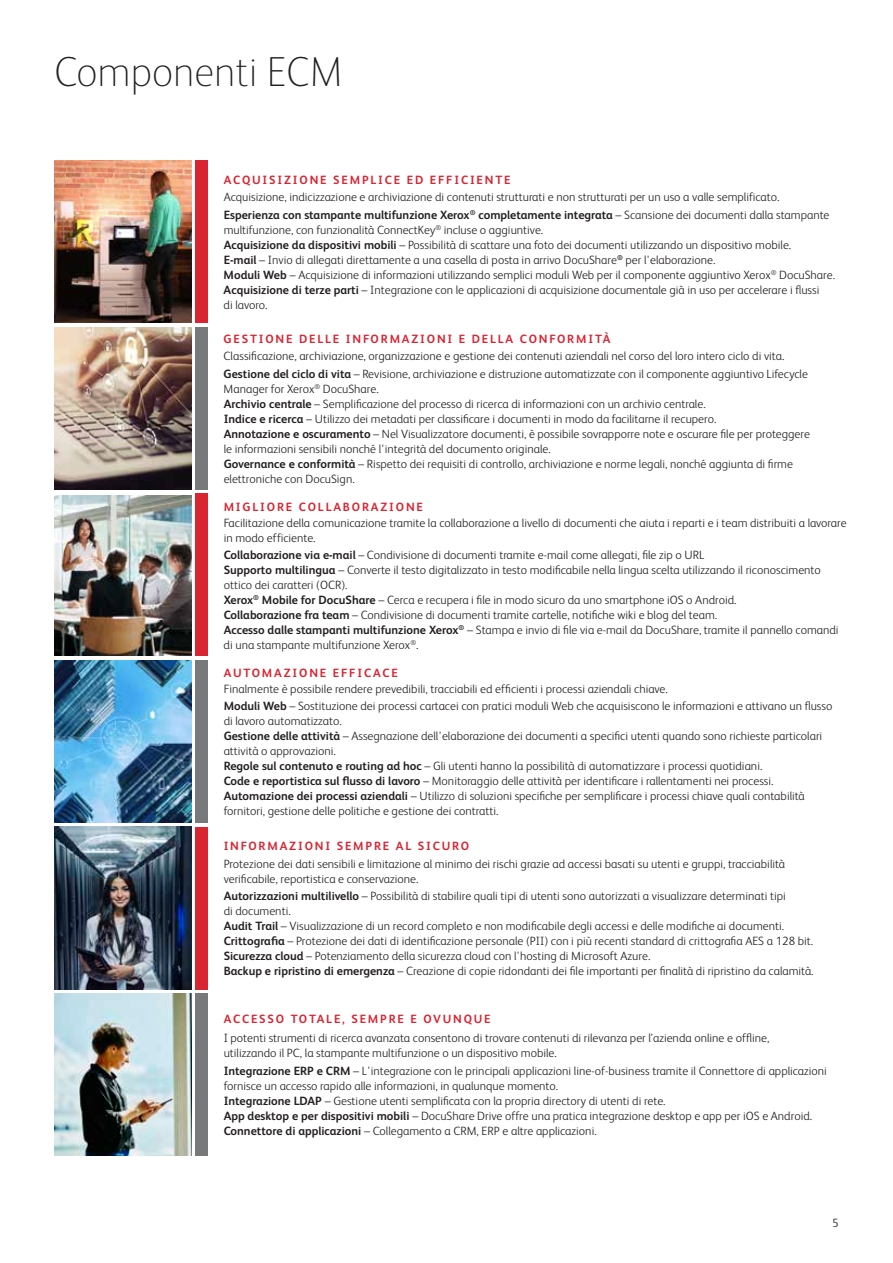
<style>
.page{position:relative;width:893px;height:1263px;background:#fff}
.page>*{position:absolute;margin:0;border:0;box-sizing:border-box;transform-origin:0 0}
.t1{font:100 42px "Xerox Sans";color:#231f20}
.t2{font:300 12px/15px "Xerox Sans";color:#231f20}
.t3{font:700 12px "Xerox Sans";letter-spacing:.15em;color:#d92432}
.s1{font-weight:700}
</style>
<div class="page">
<img style="left:54px;top:161px;width:137px;height:162px">
<div style="left:196px;top:161px;width:12px;height:162px;background:#d92432"></div>
<img style="left:54px;top:495px;width:137px;height:161px">
<div style="left:196px;top:494px;width:12px;height:162px;background:#d92432"></div>
<img style="left:54px;top:827px;width:137px;height:162px">
<div style="left:196px;top:827px;width:12px;height:162px;background:#d92432"></div>
<img style="left:54px;top:327px;width:137px;height:162px">
<div style="left:196px;top:327px;width:12px;height:162px;background:#77797b"></div>
<img style="left:54px;top:660px;width:137px;height:162px">
<div style="left:196px;top:660px;width:12px;height:162px;background:#77797b"></div>
<img style="left:54px;top:993px;width:137px;height:162px">
<div style="left:196px;top:993px;width:12px;height:162px;background:#77797b"></div>
<h1 class="t1" style="left:54px;top:45px;width:290px">Componenti ECM</h1>
<p class="t3" style="left:224px;top:171px;width:288px">ACQUISIZIONE SEMPLICE ED EFFICIENTE</p>
<p class="t2" style="left:224px;top:188px;width:607px;line-height:17.5px">Acquisizione, indicizzazione e archiviazione di contenuti strutturati e non strutturati per un uso a valle semplificato.<br><span class="s1">Esperienza con stampante multifunzione Xerox</span><sup>®</sup> <span class="s1">completamente integrata</span> – Scansione dei documenti dalla stampante</p>
<p class="t2" style="left:224px;top:222px;width:613px">multifunzione, con funzionalità ConnectKey<sup>®</sup> incluse o aggiuntive.<br><span class="s1">Acquisizione da dispositivi mobili</span> – Possibilità di scattare una foto dei documenti utilizzando un dispositivo mobile.<br><span class="s1">E-mail</span> – Invio di allegati direttamente a una casella di posta in arrivo DocuShare<sup>®</sup> per l'elaborazione.<br><span class="s1">Moduli Web</span> – Acquisizione di informazioni utilizzando semplici moduli Web per il componente aggiuntivo Xerox<sup>®</sup> DocuShare.<br><span class="s1">Acquisizione di terze parti</span> – Integrazione con le applicazioni di acquisizione documentale già in uso per accelerare i flussi<br>di lavoro.</p>
<p class="t3" style="left:224px;top:331px;width:388px">GESTIONE DELLE INFORMAZIONI E DELLA CONFORMITÀ</p>
<p class="t2" style="left:224px;top:347px;width:586px;line-height:17.5px">Classificazione, archiviazione, organizzazione e gestione dei contenuti aziendali nel corso del loro intero ciclo di vita.<br><span class="s1">Gestione del ciclo di vita</span> – Revisione, archiviazione e distruzione automatizzate con il componente aggiuntivo Lifecycle</p>
<p class="t2" style="left:224px;top:381px;width:588px">Manager for Xerox<sup>®</sup> DocuShare.<br><span class="s1">Archivio centrale</span> – Semplificazione del processo di ricerca di informazioni con un archivio centrale.<br><span class="s1">Indice e ricerca</span> – Utilizzo dei metadati per classificare i documenti in modo da facilitarne il recupero.<br><span class="s1">Annotazione e oscuramento</span> – Nel Visualizzatore documenti, è possibile sovrapporre note e oscurare file per proteggere le informazioni sensibili nonché l'integrità del documento originale.<br><span class="s1">Governance e conformità</span> – Rispetto dei requisiti di controllo, archiviazione e norme legali, nonché aggiunta di firme elettroniche con DocuSign.</p>
<p class="t3" style="left:224px;top:498px;width:201px">MIGLIORE COLLABORAZIONE</p>
<p class="t2" style="left:224px;top:514px;width:624px">Facilitazione della comunicazione tramite la collaborazione a livello di documenti che aiuta i reparti e i team distribuiti a lavorare in modo efficiente.</p>
<p class="t2" style="left:224px;top:546px;width:616px"><span class="s1">Collaborazione via e-mail</span> – Condivisione di documenti tramite e-mail come allegati, file zip o URL<br><span class="s1">Supporto multilingua</span> – Converte il testo digitalizzato in testo modificabile nella lingua scelta utilizzando il riconoscimento ottico dei caratteri (OCR).<br><span class="s1">Xerox</span><sup>®</sup> <span class="s1">Mobile for DocuShare</span> – Cerca e recupera i file in modo sicuro da uno smartphone iOS o Android.<br><span class="s1">Collaborazione fra team</span> – Condivisione di documenti tramite cartelle, notifiche wiki e blog del team.<br><span class="s1">Accesso dalle stampanti multifunzione Xerox</span><sup>®</sup> – Stampa e invio di file via e-mail da DocuShare, tramite il pannello comandi di una stampante multifunzione Xerox<sup>®</sup>.</p>
<p class="t3" style="left:224px;top:665px;width:176px">AUTOMAZIONE EFFICACE</p>
<p class="t2" style="left:224px;top:680px;width:610px;line-height:17px">Finalmente è possibile rendere prevedibili, tracciabili ed efficienti i processi aziendali chiave.<br><span class="s1">Moduli Web</span> – Sostituzione dei processi cartacei con pratici moduli Web che acquisiscono le informazioni e attivano un flusso</p>
<p class="t2" style="left:224px;top:713px;width:600px">di lavoro automatizzato.<br><span class="s1">Gestione delle attività</span> – Assegnazione dell'elaborazione dei documenti a specifici utenti quando sono richieste particolari attività o approvazioni.<br><span class="s1">Regole sul contenuto e routing ad hoc</span> – Gli utenti hanno la possibilità di automatizzare i processi quotidiani.<br><span class="s1">Code e reportistica sul flusso di lavoro</span> – Monitoraggio delle attività per identificare i rallentamenti nei processi.<br><span class="s1">Automazione dei processi aziendali</span> – Utilizzo di soluzioni specifiche per semplificare i processi chiave quali contabilità fornitori, gestione delle politiche e gestione dei contratti.</p>
<p class="t3" style="left:224px;top:838px;width:247px">INFORMAZIONI SEMPRE AL SICURO</p>
<p class="t2" style="left:224px;top:856px;width:563px">Protezione dei dati sensibili e limitazione al minimo dei rischi grazie ad accessi basati su utenti e gruppi, tracciabilità verificabile, reportistica e conservazione.</p>
<p class="t2" style="left:224px;top:888px;width:591px"><span class="s1">Autorizzazioni multilivello</span> – Possibilità di stabilire quali tipi di utenti sono autorizzati a visualizzare determinati tipi<br>di documenti.<br><span class="s1">Audit Trail</span> – Visualizzazione di un record completo e non modificabile degli accessi e delle modifiche ai documenti.<br><span class="s1">Crittografia</span> – Protezione dei dati di identificazione personale (PII) con i più recenti standard di crittografia AES a 128 bit.<br><span class="s1">Sicurezza cloud</span> – Potenziamento della sicurezza cloud con l'hosting di Microsoft Azure.<br><span class="s1">Backup e ripristino di emergenza</span> – Creazione di copie ridondanti dei file importanti per finalità di ripristino da calamità.</p>
<p class="t3" style="left:224px;top:1010px;width:269px">ACCESSO TOTALE, SEMPRE E OVUNQUE</p>
<p class="t2" style="left:224px;top:1030px;width:547px">I potenti strumenti di ricerca avanzata consentono di trovare contenuti di rilevanza per l’azienda online e offline, utilizzando il PC, la stampante multifunzione o un dispositivo mobile.</p>
<p class="t2" style="left:224px;top:1063px;width:605px"><span class="s1">Integrazione ERP e CRM</span> – L'integrazione con le principali applicazioni line-of-business tramite il Connettore di applicazioni fornisce un accesso rapido alle informazioni, in qualunque momento.<br><span class="s1">Integrazione LDAP</span> – Gestione utenti semplificata con la propria directory di utenti di rete.<br><span class="s1">App desktop e per dispositivi mobili</span> – DocuShare Drive offre una pratica integrazione desktop e app per iOS e Android.<br><span class="s1">Connettore di applicazioni</span> – Collegamento a CRM, ERP e altre applicazioni.</p>
<p class="t2" style="left:832px;top:1214px;width:8px">5</p>
</div>
